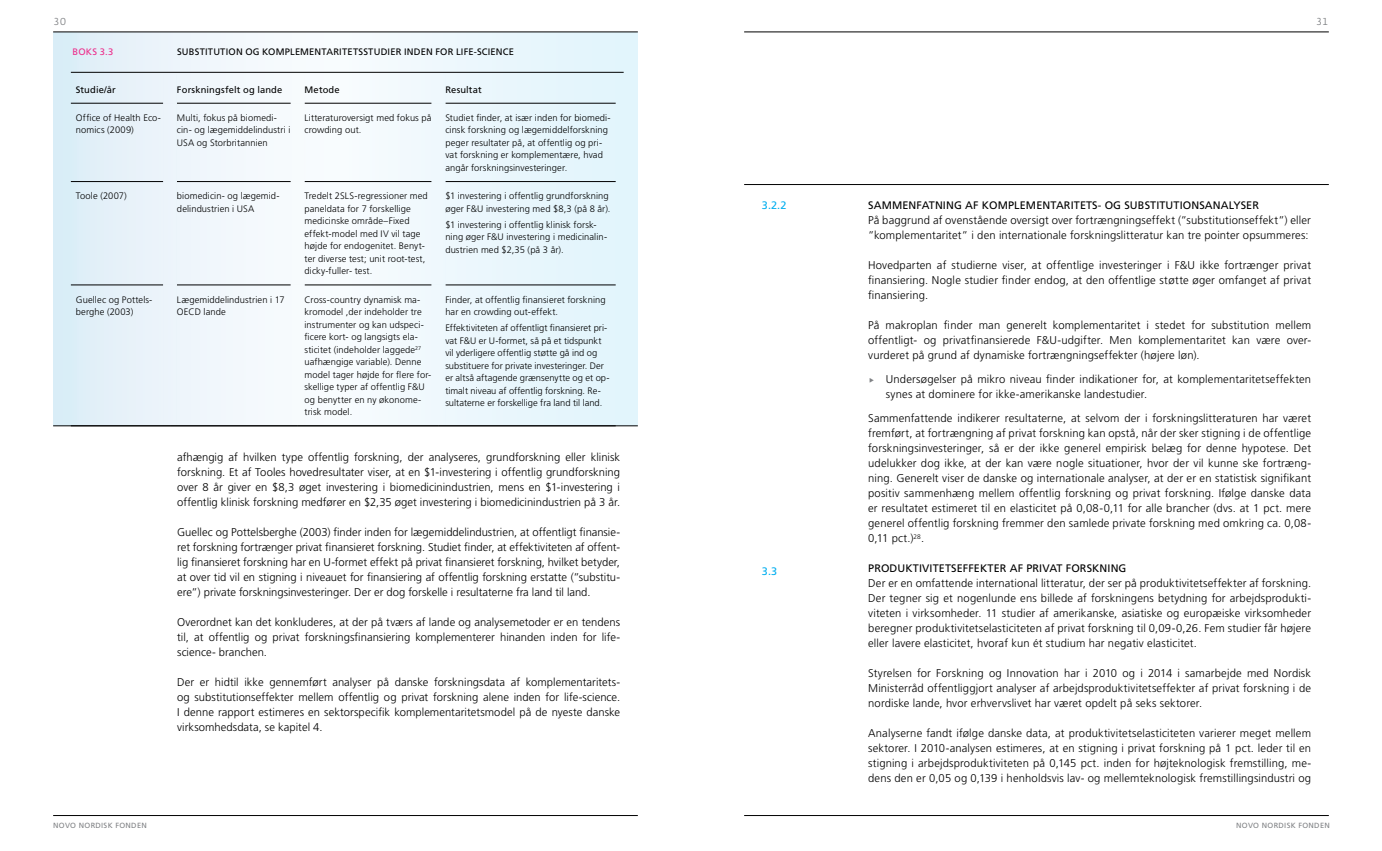
<style>
.page{position:relative;width:1382px;height:851px;background:#fff}
.page>*{position:absolute;margin:0;border:0;box-sizing:border-box;transform-origin:0 0}
.t1{font:300 11.25px/15px "Frutiger LT Std";letter-spacing:.01em;color:#000;text-align:justify}
.t2{font:10.88px "Frutiger LT Std";color:#000}
.t3{font:10.88px "Frutiger LT Std";color:#00aeef}
.t4{font:10px "Fedra Sans Alt Book TF";color:#808285}
.t5{font:300 9.38px/12.5px "Frutiger LT Std";letter-spacing:.01em;color:#000}
.t6{font:9.38px "Frutiger LT Std";letter-spacing:.015em;color:#000}
.t7{font:9.38px "Frutiger LT Std";color:#ed2d8b}
.t8{font:7.5px "Frutiger LT Std";letter-spacing:.04em;color:#808285}
</style>
<div class="page">
<svg style="left:53px;top:33px;width:585px;height:392px"></svg>
<hr style="left:744px;top:815px;width:585px;height:1px;background:#000">
<hr style="left:744px;top:32px;width:585px;height:1px;background:#000">
<hr style="left:53px;top:815px;width:585px;height:1px;background:#000">
<hr style="left:53px;top:32px;width:585px;height:1px;background:#000">
<hr style="left:71px;top:72px;width:553px;height:1px;background:#000">
<hr style="left:71px;top:103px;width:92px;height:1px;background:#000">
<hr style="left:177px;top:103px;width:114px;height:1px;background:#000">
<hr style="left:305px;top:103px;width:127px;height:1px;background:#000">
<hr style="left:445px;top:103px;width:171px;height:1px;background:#000">
<hr style="left:71px;top:181px;width:92px;height:1px;background:#000">
<hr style="left:177px;top:181px;width:114px;height:1px;background:#000">
<hr style="left:305px;top:181px;width:127px;height:1px;background:#000">
<hr style="left:445px;top:181px;width:171px;height:1px;background:#000">
<hr style="left:71px;top:285px;width:92px;height:1px;background:#000">
<hr style="left:177px;top:285px;width:114px;height:1px;background:#000">
<hr style="left:305px;top:285px;width:127px;height:1px;background:#000">
<hr style="left:445px;top:285px;width:171px;height:1px;background:#000">
<div style="left:163px;top:75px;width:14px;height:28px;background:#ecf4fb"></div>
<div style="left:291px;top:75px;width:14px;height:28px;background:#f7fbfd"></div>
<div style="left:432px;top:75px;width:13px;height:28px;background:#eff8fd"></div>
<div style="left:163px;top:103px;width:14px;height:78px;background:#ecf4fb"></div>
<div style="left:291px;top:103px;width:14px;height:78px;background:#f7fbfd"></div>
<div style="left:432px;top:103px;width:13px;height:78px;background:#eff8fd"></div>
<div style="left:163px;top:181px;width:14px;height:104px;background:#ecf4fb"></div>
<div style="left:291px;top:181px;width:14px;height:104px;background:#f7fbfd"></div>
<div style="left:432px;top:181px;width:13px;height:104px;background:#eff8fd"></div>
<div style="left:163px;top:285px;width:14px;height:140px;background:#ecf4fb"></div>
<div style="left:291px;top:285px;width:14px;height:140px;background:#f7fbfd"></div>
<div style="left:432px;top:285px;width:13px;height:140px;background:#eff8fd"></div>
<hr style="left:744px;top:184px;width:585px;height:1px;background:#000">
<hr style="left:53px;top:425px;width:585px;height:1px;background:#000">
<p class="t4" style="left:53px;top:17px;width:15px">30</p>
<p class="t4" style="left:1316px;top:17px;width:15px">31</p>
<p class="t7" style="left:73px;top:46px;width:13px">BOKS</p>
<p class="t7" style="left:100px;top:46px;width:15px">3.3</p>
<p class="t6" style="left:177px;top:46px;width:12px">SUBSTITUTION</p>
<p class="t6" style="left:245px;top:46px;width:24px">OG KOMPLEMENTARITETSSTUDIER</p>
<p class="t6" style="left:404px;top:46px;width:7px">INDEN</p>
<p class="t6" style="left:435px;top:46px;width:7px">FOR</p>
<p class="t6" style="left:456px;top:46px;width:6px">LIFE</p>
<p class="t6" style="left:474px;top:46px;width:10px">-SCIENCE</p>
<p class="t6" style="left:76px;top:84px;width:41px">STUDIE/ÅR</p>
<p class="t6" style="left:177px;top:84px;width:107px">FORSKNINGSFELT OG LANDE</p>
<p class="t6" style="left:305px;top:84px;width:37px">METODE</p>
<p class="t6" style="left:445px;top:84px;width:38px">RESULTAT</p>
<p class="t5" style="left:76px;top:111px;width:87px">Office of Health Eco&shy;nomics (2009)</p>
<p class="t5" style="left:177px;top:111px;width:115px">Multi, fokus på biomedi&shy;cin- og lægemiddelindustri i<br>USA og Storbritannien</p>
<p class="t5" style="left:305px;top:111px;width:129px">Litteraturoversigt med fokus på crowding out.</p>
<p class="t5" style="left:445px;top:111px;width:167px">Studiet finder, at især inden for biomedi&shy;cinsk forskning og lægemiddelforskning peger resultater på, at offentlig og pri&shy;vat forskning er komplementære, hvad angår forskningsinvesteringer.</p>
<p class="t5" style="left:76px;top:190px;width:52px">Toole (2007)</p>
<p class="t5" style="left:177px;top:190px;width:104px">biomedicin- og lægemid&shy;delindustrien i USA</p>
<p class="t5" style="left:305px;top:190px;width:125px">Tredelt 2SLS-regressioner med paneldata for 7 forskellige medicinske område–Fixed effekt-model med IV vil tage højde for endogenitet. Benyt&shy;ter diverse test; unit root-test, dicky-fuller- test.</p>
<p class="t5" style="left:445px;top:190px;width:167px">$1 investering i offentlig grundforskning øger F&amp;U investering med $8,3 (på 8 år).</p>
<p class="t3" style="left:762px;top:198px;width:26px">3.2.2</p>
<p class="t2" style="left:868px;top:198px;width:14px">SAMMENFATNING</p>
<p class="t2" style="left:965px;top:198px;width:25px">AF KOMPLEMENTARITETS</p>
<p class="t2" style="left:1098px;top:198px;width:34px">- OG SUBSTITUTIONSANAL</p>
<p class="t2" style="left:1233px;top:198px;width:15px">YSER</p>
<p class="t1" style="left:868px;top:212px;width:444px">På baggrund af ovenstående oversigt over fortrængningseffekt (”substitutionseffekt”) eller ”komplementaritet” i den internationale forskningslitteratur kan tre pointer opsummeres:</p>
<p class="t1" style="left:868px;top:257px;width:444px">Hovedparten af studierne viser, at offentlige investeringer i F&amp;U ikke fortrænger privat finansiering. Nogle studier finder endog, at den offentlige støtte øger omfanget af privat finansiering.</p>
<p class="t1" style="left:868px;top:317px;width:444px">På makroplan finder man generelt komplementaritet i stedet for substitution mellem offentligt- og privatfinansierede F&amp;U-udgifter. Men komplementaritet kan være over&shy;vurderet på grund af dynamiske fortrængningseffekter (højere løn).</p>
<p class="t1" style="left:886px;top:371px;width:427px">Undersøgelser på mikro niveau finder indikationer for, at komplementaritetseffekten synes at dominere for ikke-amerikanske landestudier.</p>
<p class="t1" style="left:868px;top:411px;width:444px">Sammenfattende indikerer resultaterne, at selvom der i forskningslitteraturen har været fremført, at fortrængning af privat forskning kan opstå, når der sker stigning i de offentlige forskningsinvesteringer, så er der ikke generel empirisk belæg for denne hypotese. Det udelukker dog ikke, at der kan være nogle situationer, hvor der vil kunne ske fortræng&shy;ning. Generelt viser de danske og internationale analyser, at der er en statistisk signifikant positiv sammenhæng mellem offentlig forskning og privat forskning. Ifølge danske data er resultatet estimeret til en elasticitet på 0,08-0,11 for alle brancher (dvs. at 1 pct. mere generel offentlig forskning fremmer den samlede private forskning med omkring ca. 0,08- 0,11 pct.)<sup>28</sup>.</p>
<p class="t2" style="left:868px;top:562px;width:14px">PRODUKTIVITETSEFFEKTER</p>
<p class="t2" style="left:1010px;top:562px;width:24px">AF PRIVAT</p>
<p class="t2" style="left:1066px;top:562px;width:8px">FORSKNING</p>
<p class="t1" style="left:868px;top:576px;width:444px">Der er en omfattende international litteratur, der ser på produktivitetseffekter af forskning.<br>Der tegner sig et nogenlunde ens billede af forskningens betydning for arbejdsprodukti&shy;viteten i virksomheder. 11 studier af amerikanske, asiatiske og europæiske virksomheder beregner produktivitetselasticiteten af privat forskning til 0,09-0,26. Fem studier får højere eller lavere elasticitet, hvoraf kun ét studium har negativ elasticitet.</p>
<p class="t1" style="left:868px;top:666px;width:444px">Styrelsen for Forskning og Innovation har i 2010 og i 2014 i samarbejde med Nordisk Ministerråd offentliggjort analyser af arbejdsproduktivitetseffekter af privat forskning i de nordiske lande, hvor erhvervslivet har været opdelt på seks sektorer.</p>
<p class="t1" style="left:868px;top:726px;width:444px">Analyserne fandt ifølge danske data, at produktivitetselasticiteten varierer meget mellem sektorer. I 2010-analysen estimeres, at en stigning i privat forskning på 1 pct. leder til en stigning i arbejdsproduktiviteten på 0,145 pct. inden for højteknologisk fremstilling, me&shy;dens den er 0,05 og 0,139 i henholdsvis lav- og mellemteknologisk fremstillingsindustri og</p>
<p class="t5" style="left:445px;top:218px;width:163px">$1 investering i offentlig klinisk forsk&shy;ning øger F&amp;U investering i medicinalin&shy;dustrien med $2,35 (på 3 år).</p>
<p class="t5" style="left:76px;top:293px;width:78px">Guellec og Pottels&shy;berghe (2003)</p>
<p class="t5" style="left:177px;top:293px;width:109px">Lægemiddelindustrien i 17<br>OECD lande</p>
<p class="t5" style="left:305px;top:293px;width:128px">Cross-country dynamisk ma&shy;kromodel ,der indeholder tre instrumenter og kan udspeci&shy;ficere kort- og langsigts ela&shy;sticitet (indeholder laggede<sup>27 </sup>uafhængige variable). Denne model tager højde for flere for&shy;skellige typer af offentlig F&amp;U og benytter en ny økonome&shy;trisk model.</p>
<p class="t5" style="left:445px;top:293px;width:162px">Finder, at offentlig finansieret forskning har en crowding out-effekt.</p>
<p class="t5" style="left:445px;top:322px;width:166px">Effektiviteten af offentligt finansieret pri&shy;vat F&amp;U er U-formet, så på et tidspunkt vil yderligere offentlig støtte gå ind og substituere for private investeringer. Der er altså aftagende grænsenytte og et op&shy;timalt niveau af offentlig forskning. Re&shy;sultaterne er forskellige fra land til land.</p>
<p class="t1" style="left:177px;top:449px;width:444px">afhængig af hvilken type offentlig forskning, der analyseres, grundforskning eller klinisk forskning. Et af Tooles hovedresultater viser, at en $1-investering i offentlig grundforskning over 8 år giver en $8,3 øget investering i biomedicinindustrien, mens en $1-investering i offentlig klinisk forskning medfører en $2,35 øget investering i biomedicinindustrien på 3 år.</p>
<p class="t1" style="left:177px;top:524px;width:444px">Guellec og Pottelsberghe (2003) finder inden for lægemiddelindustrien, at offentligt finansie&shy;ret forskning fortrænger privat finansieret forskning. Studiet finder, at effektiviteten af offent&shy;lig finansieret forskning har en U-formet effekt på privat finansieret forskning, hvilket betyder, at over tid vil en stigning i niveauet for finansiering af offentlig forskning erstatte (”substitu&shy;ere”) private forskningsinvesteringer. Der er dog forskelle i resultaterne fra land til land.</p>
<p class="t1" style="left:177px;top:614px;width:444px">Overordnet kan det konkluderes, at der på tværs af lande og analysemetoder er en tendens til, at offentlig og privat forskningsfinansiering komplementerer hinanden inden for life&shy;science- branchen.</p>
<p class="t1" style="left:177px;top:674px;width:444px">Der er hidtil ikke gennemført analyser på danske forskningsdata af komplementaritets&shy;og substitutionseffekter mellem offentlig og privat forskning alene inden for life-science.<br>I denne rapport estimeres en sektorspecifik komplementaritetsmodel på de nyeste danske virksomhedsdata, se kapitel 4.</p>
<p class="t3" style="left:762px;top:564px;width:17px">3.3</p>
<p class="t8" style="left:53px;top:821px;width:95px">NOVO NORDISK FONDEN</p>
<p class="t8" style="left:1236px;top:821px;width:95px">NOVO NORDISK FONDEN</p>
</div>
